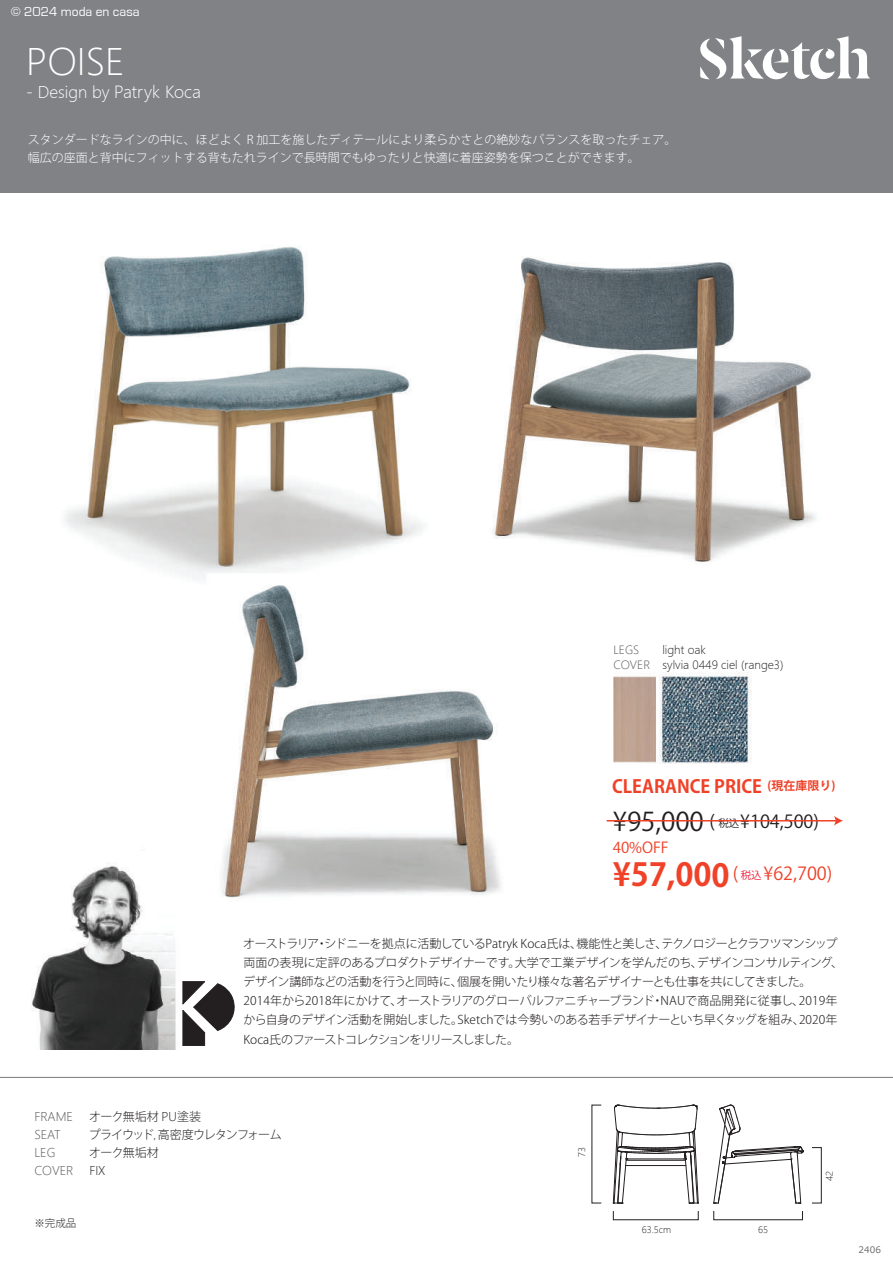
<style>
.page{position:relative;width:893px;height:1263px;background:#fff}
.page>*{position:absolute;margin:0;border:0;box-sizing:border-box;transform-origin:0 0}
.t1{font:36px "Microsoft Ya Hei UI Light";color:#fff}
.t2{font:700 31.5px "Koz Go Pro";color:#ef4229}
.t3{font:25.8px "Koz Go Pro";color:#231f20}
.t4{font:700 18px "Koz Go Pro";color:#ef4229}
.t5{font:18px "Koz Go Pro";color:#231f20}
.t6{font:18px "Koz Go Pro";color:#ef4229}
.t7{font:16.5px "Microsoft Ya Hei UI Light";color:#fff}
.t8{font:15px "Koz Go Pro";color:#ef4028}
.t9{font:13.5px "Eurostile";color:#fff}
.t10{font:300 12px/19.2px "Koz Go Pr 6 N";letter-spacing:-.035em;color:#231f20}
.t11{font:300 12px/18px "Koz Go Pr 6 N";color:#fff}
.t12{font:300 12px/18px "Koz Go Pr 6 N";letter-spacing:-.06em;color:#231f20}
.t13{font:12px/18px "Microsoft Ya Hei UI Light";color:#57585a}
.t14{font:700 12px "Koz Go Pro";color:#ef4229}
.t15{font:12px "Microsoft Ya Hei UI Light";color:#231f20}
.t16{font:11.25px/15px "Microsoft Ya Hei UI Light";color:#231f20}
.t17{font:11.25px/15px "Microsoft Ya Hei UI Light";color:#57585a}
.t18{font:300 10.5px "Koz Go Pr 6 N";color:#231f20}
.t19{font:10.5px "Koz Go Pro";color:#231f20}
.t20{font:10.5px "Koz Go Pro";color:#ed1d38}
.t21{font:9px "Microsoft Ya Hei UI Light";color:#231f20}
.t22{font:9px "Meiryo UI";color:#6c6d70}
.s1{font-size:16.05px}
.s2{font-size:18px}
.s3{font-family:"Microsoft Ya Hei UI Light";font-weight:400}
.s4{font-size:9px}
</style>
<div class="page">
<img style="left:31px;top:247px;width:798px;height:803px">
<div style="left:0;top:0;width:893px;height:193px;background:#808285"></div>
<hr style="left:0;top:1077px;width:893px;height:1px;background:#808285">
<div style="left:613px;top:1211px;width:85px;height:9px;border:1px solid #231f20"></div>
<div style="left:713px;top:1211px;width:90px;height:9px;border:1px solid #231f20"></div>
<svg style="left:182px;top:981px;width:55px;height:65px"></svg>
<svg style="left:713px;top:1105px;width:90px;height:99px"></svg>
<svg style="left:613px;top:1105px;width:86px;height:99px"></svg>
<svg style="left:700px;top:36px;width:170px;height:44px"></svg>
<hr style="left:607px;top:820px;width:230px;height:1px;background:#ef4229">
<svg style="left:834px;top:816px;width:9px;height:10px"></svg>
<p class="t9" style="left:11px;top:5px;width:130px">© 2024 moda en casa</p>
<h1 class="t1" style="left:26px;top:38px;width:100px">POISE</h1>
<h3 class="t7" style="left:26px;top:81px;width:176px"><span class="s1">- Design by</span> Patryk Koca</h3>
<p class="t11" style="left:28px;top:131px;width:650px">スタンダードなラインの中に、ほどよく R 加工を施したディテールにより柔らかさとの絶妙なバランスを取ったチェア。幅広の座面と背中にフィットする背もたれラインで長時間でもゆったりと快適に着座姿勢を保つことができます。</p>
<p class="t17" style="left:613px;top:642px;width:38px">LEGS<br>COVER</p>
<p class="t16" style="left:662px;top:642px;width:123px">light oak<br>sylvia 0449 ciel (range3)</p>
<h3 class="t4" style="left:612px;top:774px;width:151px">CLEARANCE PRICE</h3>
<p class="t14" style="left:768px;top:778px;width:69px">(現在庫限り)</p>
<h3 class="t3" style="left:613px;top:805px;width:104px">¥95,000 <span class="s2">(</span></h3>
<h3 class="t5" style="left:740px;top:809px;width:80px">¥104,500)</h3>
<p class="t19" style="left:718px;top:816px;width:22px">税込</p>
<p class="t8" style="left:613px;top:838px;width:57px">40%OFF</p>
<h2 class="t2" style="left:613px;top:854px;width:118px">¥57,000</h2>
<h3 class="t6" style="left:733px;top:862px;width:7px">(</h3>
<h3 class="t6" style="left:763px;top:862px;width:71px">¥62,700)</h3>
<p class="t20" style="left:741px;top:868px;width:22px">税込</p>
<p class="t10" style="left:243px;top:934px;width:602px">オーストラリア・シドニーを拠点に活動しているPatryk Koca氏は、機能性と美しさ、テクノロジーとクラフツマンシップ両面の表現に定評のあるプロダクトデザイナーです。大学で工業デザインを学んだのち、デザインコンサルティング、デザイン講師などの活動を行うと同時に、個展を開いたり様々な著名デザイナーとも仕事を共にしてきました。<br>2014年から2018年にかけて、オーストラリアのグローバルファニチャーブランド・NAUで商品開発に従事し、2019年から自身のデザイン活動を開始しました。Sketchでは今勢いのある若手デザイナーといち早くタッグを組み、2020年Koca氏のファーストコレクションをリリースしました。</p>
<p class="t13" style="left:34px;top:1108px;width:41px">FRAME<br>SEAT<br>LEG<br>COVER</p>
<p class="t12" style="left:89px;top:1108px;width:194px">オーク無垢材 <span class="s3">PU</span>塗装<br>プライウッド<span class="s4">,</span> 高密度ウレタンフォームオーク無垢材</p>
<p class="t15" style="left:89px;top:1163px;width:18px">FIX</p>
<p class="t18" style="left:34px;top:1217px;width:43px">※完成品</p>
<p class="t21" style="left:576px;top:1156px;width:11px;rotate:-90deg">73</p>
<p class="t21" style="left:642px;top:1223px;width:31px">63.5cm</p>
<p class="t21" style="left:758px;top:1223px;width:12px">65</p>
<p class="t21" style="left:823px;top:1181px;width:12px;rotate:-90deg">42</p>
<p class="t22" style="left:858px;top:1243px;width:24px">2406</p>
</div>
